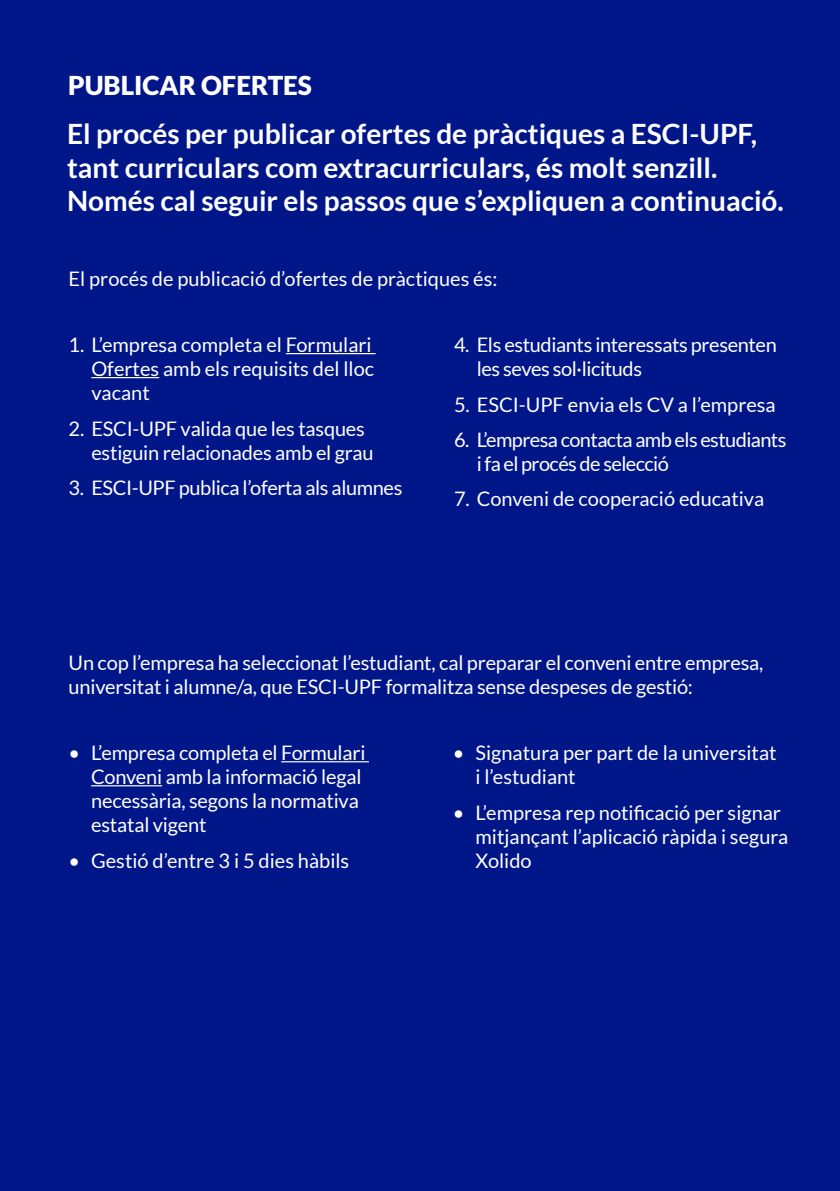
<style>
.page{position:relative;width:840px;height:1191px;background:#fff}
.page>*{position:absolute;margin:0;border:0;box-sizing:border-box;transform-origin:0 0}
.t1{font:700 28px/33.6px "Lato";color:#fff}
.t2{font:900 26px "Lato";color:#fff}
.t3{font:20px/24px "Lato";letter-spacing:-.01em;color:#fff}
.t4{font:20px/24px "Lato";letter-spacing:-.03em;color:#fff}
</style>
<div class="page">
<div style="left:0;top:0;width:839px;height:1191px;background:#001689"></div>
<hr style="left:281px;top:761px;width:88px;height:1px;background:#fff">
<hr style="left:91px;top:785px;width:71px;height:1px;background:#fff">
<hr style="left:286px;top:353px;width:89px;height:1px;background:#fff">
<hr style="left:91px;top:377px;width:68px;height:1px;background:#fff">
<p class="t2" style="left:68px;top:70px;width:245px">PUBLICAR OFERTES</p>
<p class="t1" style="left:67px;top:117px;width:718px">El procés per publicar ofertes de pràctiques a ESCI-UPF, tant curriculars com extracurriculars, és molt senzill.<br>Només cal seguir els passos que s’expliquen a continuació.</p>
<p class="t3" style="left:69px;top:267px;width:430px">El procés de publicació d’ofertes de pràctiques és:</p>
<p class="t3" style="left:91px;top:333px;width:284px;text-indent:-23px">1. L’empresa completa el Formulari<br>Ofertes amb els requisits del lloc vacant</p>
<p class="t3" style="left:91px;top:416px;width:283px;text-indent:-23px">2. ESCI-UPF valida que les tasques estiguin relacionades amb el grau</p>
<p class="t3" style="left:69px;top:475px;width:335px">3. ESCI-UPF publica l’oferta als alumnes</p>
<p class="t3" style="left:476px;top:333px;width:301px;text-indent:-23px">4. Els estudiants interessats presenten les seves sol·licituds</p>
<p class="t3" style="left:454px;top:392px;width:323px">5. ESCI-UPF envia els CV a l’empresa</p>
<p class="t4" style="left:476px;top:427px;width:311px;text-indent:-23px">6. L’empresa contacta amb els estudiants i fa el procés de selecció</p>
<p class="t3" style="left:454px;top:487px;width:311px">7. Conveni de cooperació educativa</p>
<p class="t3" style="left:69px;top:650px;width:696px">Un cop l’empresa ha seleccionat l’estudiant, cal preparar el conveni entre empresa, universitat i alumne/a, que ESCI-UPF formalitza sense despeses de gestió:</p>
<p class="t3" style="left:91px;top:741px;width:276px;text-indent:-23px">• L’empresa completa el Formulari<br>Conveni amb la informació legal necessària, segons la normativa estatal vigent</p>
<p class="t3" style="left:68px;top:848px;width:282px">• Gestió d’entre 3 i 5 dies hàbils</p>
<p class="t3" style="left:475px;top:741px;width:302px;text-indent:-23px">• Signatura per part de la universitat i l’estudiant</p>
<p class="t3" style="left:475px;top:800px;width:314px;text-indent:-23px">• L’empresa rep notificació per signar mitjançant l’aplicació ràpida i segura<br>Xolido</p>
</div>
